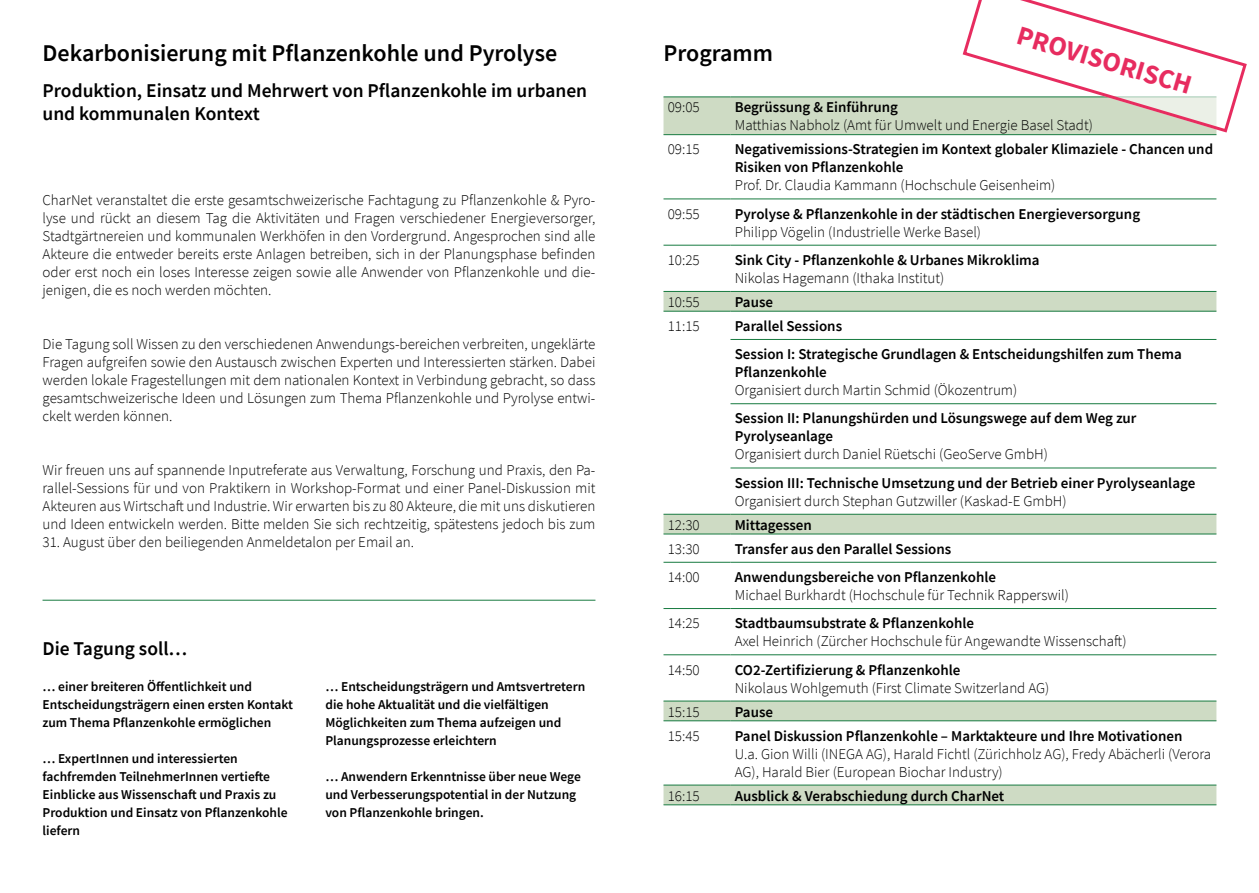
<style>
.page{position:relative;width:1259px;height:893px;background:#fff}
.page>*{position:absolute;margin:0;border:0;box-sizing:border-box;transform-origin:0 0}
.t1{font:700 27px "Source Sans Pro";color:#e72c5f}
.t2{font:600 24px "Source Sans Pro";color:#000}
.t3{font:600 19.5px/23.4px "Source Sans Pro";color:#000}
.t4{font:300 15px/18px "Source Sans Pro";color:#000;text-align:justify}
.t5{font:600 15px/18px "Source Sans Pro";color:#000}
.t6{font:600 13.5px/18px "Source Sans Pro";color:#000}
</style>
<div class="page">
<hr style="left:43px;top:600px;width:552px;height:1px;background:#177a40">
<svg style="left:663px;top:98px;width:553px;height:706px"></svg>
<hr style="left:663px;top:97px;width:67px;height:1px;background:#177a40">
<hr style="left:730px;top:97px;width:486px;height:1px;background:#177a40">
<hr style="left:663px;top:134px;width:67px;height:1px;background:#177a40">
<hr style="left:730px;top:134px;width:486px;height:1px;background:#177a40">
<hr style="left:663px;top:199px;width:67px;height:1px;background:#177a40">
<hr style="left:730px;top:199px;width:486px;height:1px;background:#177a40">
<hr style="left:663px;top:245px;width:67px;height:1px;background:#177a40">
<hr style="left:730px;top:245px;width:486px;height:1px;background:#177a40">
<hr style="left:663px;top:291px;width:67px;height:1px;background:#177a40">
<hr style="left:730px;top:291px;width:486px;height:1px;background:#177a40">
<hr style="left:663px;top:311px;width:67px;height:1px;background:#177a40">
<hr style="left:730px;top:311px;width:486px;height:1px;background:#177a40">
<hr style="left:730px;top:339px;width:486px;height:1px;background:#177a40">
<hr style="left:730px;top:403px;width:486px;height:1px;background:#177a40">
<hr style="left:730px;top:468px;width:486px;height:1px;background:#177a40">
<hr style="left:663px;top:514px;width:67px;height:1px;background:#177a40">
<hr style="left:730px;top:514px;width:486px;height:1px;background:#177a40">
<hr style="left:663px;top:534px;width:67px;height:1px;background:#177a40">
<hr style="left:730px;top:534px;width:486px;height:1px;background:#177a40">
<hr style="left:663px;top:562px;width:67px;height:1px;background:#177a40">
<hr style="left:730px;top:562px;width:486px;height:1px;background:#177a40">
<hr style="left:663px;top:608px;width:67px;height:1px;background:#177a40">
<hr style="left:730px;top:608px;width:486px;height:1px;background:#177a40">
<hr style="left:663px;top:654px;width:67px;height:1px;background:#177a40">
<hr style="left:730px;top:654px;width:486px;height:1px;background:#177a40">
<hr style="left:663px;top:701px;width:67px;height:1px;background:#177a40">
<hr style="left:730px;top:701px;width:486px;height:1px;background:#177a40">
<hr style="left:663px;top:720px;width:67px;height:1px;background:#177a40">
<hr style="left:730px;top:720px;width:486px;height:1px;background:#177a40">
<hr style="left:663px;top:785px;width:67px;height:1px;background:#177a40">
<hr style="left:730px;top:785px;width:486px;height:1px;background:#177a40">
<hr style="left:663px;top:804px;width:67px;height:1px;background:#177a40">
<hr style="left:730px;top:804px;width:486px;height:1px;background:#177a40">
<svg style="left:960px;top:0;width:287px;height:134px"></svg>
<h2 class="t2" style="left:43px;top:37px;width:516px">Dekarbonisierung mit Pflanzenkohle und Pyrolyse</h2>
<h3 class="t3" style="left:43px;top:78px;width:546px">Produktion, Einsatz und Mehrwert von Pflanzenkohle im urbanen und kommunalen Kontext</h3>
<p class="t4" style="left:43px;top:191px;width:554px">CharNet veranstaltet die erste gesamtschweizerische Fachtagung zu Pflanzenkohle &amp; Pyro&shy;lyse und rückt an diesem Tag die Aktivitäten und Fragen verschiedener Energieversorger, Stadtgärtnereien und kommunalen Werkhöfen in den Vordergrund. Angesprochen sind alle Akteure die entweder bereits erste Anlagen betreiben, sich in der Planungsphase befinden oder erst noch ein loses Interesse zeigen sowie alle Anwender von Pflanzenkohle und die&shy;jenigen, die es noch werden möchten.</p>
<p class="t4" style="left:43px;top:335px;width:554px">Die Tagung soll Wissen zu den verschiedenen Anwendungs-bereichen verbreiten, ungeklärte Fragen aufgreifen sowie den Austausch zwischen Experten und Interessierten stärken. Dabei werden lokale Fragestellungen mit dem nationalen Kontext in Verbindung gebracht, so dass gesamtschweizerische Ideen und Lösungen zum Thema Pflanzenkohle und Pyrolyse entwi&shy;ckelt werden können.</p>
<p class="t4" style="left:43px;top:461px;width:554px">Wir freuen uns auf spannende Inputreferate aus Verwaltung, Forschung und Praxis, den Pa&shy;rallel-Sessions für und von Praktikern in Workshop-Format und einer Panel-Diskussion mit Akteuren aus Wirtschaft und Industrie. Wir erwarten bis zu 80 Akteure, die mit uns diskutieren und Ideen entwickeln werden. Bitte melden Sie sich rechtzeitig, spätestens jedoch bis zum</p>
<p class="t4" style="left:43px;top:533px;width:373px">31. August über den beiliegenden Anmeldetalon per Email an.</p>
<h3 class="t3" style="left:43px;top:636px;width:146px">Die Tagung soll…</h3>
<p class="t6" style="left:43px;top:677px;width:252px">… einer breiteren Öffentlichkeit und<br>Entscheidungsträgern einen ersten Kontakt zum Thema Pflanzenkohle ermöglichen</p>
<p class="t6" style="left:43px;top:749px;width:246px">… ExpertInnen und interessierten fachfremden TeilnehmerInnen vertiefte Einblicke aus Wissenschaft und Praxis zu Produktion und Einsatz von Pflanzenkohle liefern</p>
<p class="t6" style="left:325px;top:677px;width:261px">… Entscheidungsträgern und Amtsvertretern die hohe Aktualität und die vielfältigen Möglichkeiten zum Thema aufzeigen und Planungsprozesse erleichtern</p>
<p class="t6" style="left:325px;top:767px;width:257px">… Anwendern Erkenntnisse über neue Wege und Verbesserungspotential in der Nutzung von Pflanzenkohle bringen.</p>
<h2 class="t2" style="left:663px;top:37px;width:111px">Programm</h2>
<h1 class="t1" style="left:1023px;top:16px;width:183px;rotate:17deg">PROVISORISCH</h1>
<p class="t4" style="left:668px;top:98px;width:34px">09:05</p>
<p class="t5" style="left:735px;top:98px;width:165px">Begrüssung &amp; Einführung</p>
<p class="t4" style="left:735px;top:116px;width:360px">Matthias Nabholz (Amt für Umwelt und Energie Basel Stadt)</p>
<p class="t4" style="left:668px;top:140px;width:34px">09:15</p>
<p class="t5" style="left:735px;top:140px;width:480px">Negativemissions-Strategien im Kontext globaler Klimaziele - Chancen und<br>Risiken von Pflanzenkohle</p>
<p class="t4" style="left:735px;top:176px;width:322px">Prof. Dr. Claudia Kammann (Hochschule Geisenheim)</p>
<p class="t4" style="left:668px;top:205px;width:34px">09:55</p>
<p class="t5" style="left:735px;top:205px;width:407px">Pyrolyse &amp; Pflanzenkohle in der städtischen Energieversorgung</p>
<p class="t4" style="left:735px;top:223px;width:248px">Philipp Vögelin (Industrielle Werke Basel)</p>
<p class="t4" style="left:668px;top:251px;width:34px">10:25</p>
<p class="t5" style="left:735px;top:251px;width:306px">Sink City - Pflanzenkohle &amp; Urbanes Mikroklima</p>
<p class="t4" style="left:735px;top:269px;width:211px">Nikolas Hagemann (Ithaka Institut)</p>
<p class="t4" style="left:668px;top:293px;width:34px">10:55</p>
<p class="t5" style="left:735px;top:293px;width:40px">Pause</p>
<p class="t4" style="left:668px;top:317px;width:34px">11:15</p>
<p class="t5" style="left:735px;top:312px;width:448px;line-height:28.2px">Parallel Sessions<br>Session I: Strategische Grundlagen &amp; Entscheidungshilfen zum Thema</p>
<p class="t5" style="left:735px;top:363px;width:93px">Pflanzenkohle</p>
<p class="t4" style="left:735px;top:381px;width:284px">Organisiert durch Martin Schmid (Ökozentrum)</p>
<p class="t5" style="left:735px;top:409px;width:403px">Session II: Planungshürden und Lösungswege auf dem Weg zur<br>Pyrolyseanlage</p>
<p class="t4" style="left:735px;top:445px;width:315px">Organisiert durch Daniel Rüetschi (GeoServe GmbH)</p>
<p class="t5" style="left:735px;top:474px;width:462px">Session III: Technische Umsetzung und der Betrieb einer Pyrolyseanlage</p>
<p class="t4" style="left:735px;top:492px;width:333px">Organisiert durch Stephan Gutzwiller (Kaskad-E GmbH)</p>
<p class="t4" style="left:668px;top:516px;width:34px">12:30</p>
<p class="t5" style="left:735px;top:516px;width:79px">Mittagessen</p>
<p class="t4" style="left:668px;top:540px;width:34px">13:30</p>
<p class="t5" style="left:735px;top:540px;width:218px">Transfer aus den Parallel Sessions</p>
<p class="t4" style="left:668px;top:568px;width:34px">14:00</p>
<p class="t5" style="left:735px;top:568px;width:263px">Anwendungsbereiche von Pflanzenkohle</p>
<p class="t4" style="left:735px;top:586px;width:336px">Michael Burkhardt (Hochschule für Technik Rapperswil)</p>
<p class="t4" style="left:668px;top:614px;width:34px">14:25</p>
<p class="t5" style="left:735px;top:614px;width:241px">Stadtbaumsubstrate &amp; Pflanzenkohle</p>
<p class="t4" style="left:735px;top:632px;width:393px">Axel Heinrich (Zürcher Hochschule für Angewandte Wissenschaft)</p>
<p class="t4" style="left:668px;top:661px;width:34px">14:50</p>
<p class="t5" style="left:735px;top:660px;width:227px">CO2-Zertifizierung &amp; Pflanzenkohle</p>
<p class="t4" style="left:735px;top:679px;width:316px">Nikolaus Wohlgemuth (First Climate Switzerland AG)</p>
<p class="t4" style="left:668px;top:703px;width:34px">15:15</p>
<p class="t5" style="left:735px;top:702px;width:40px">Pause</p>
<p class="t4" style="left:668px;top:727px;width:34px">15:45</p>
<p class="t5" style="left:735px;top:726px;width:449px">Panel Diskussion Pflanzenkohle – Marktakteure und Ihre Motivationen</p>
<p class="t4" style="left:735px;top:745px;width:478px">U.a. Gion Willi (INEGA AG), Harald Fichtl (Zürichholz AG), Fredy Abächerli (Verora<br>AG), Harald Bier (European Biochar Industry)</p>
<p class="t4" style="left:668px;top:787px;width:34px">16:15</p>
<p class="t5" style="left:735px;top:786px;width:271px">Ausblick &amp; Verabschiedung durch CharNet</p>
</div>
